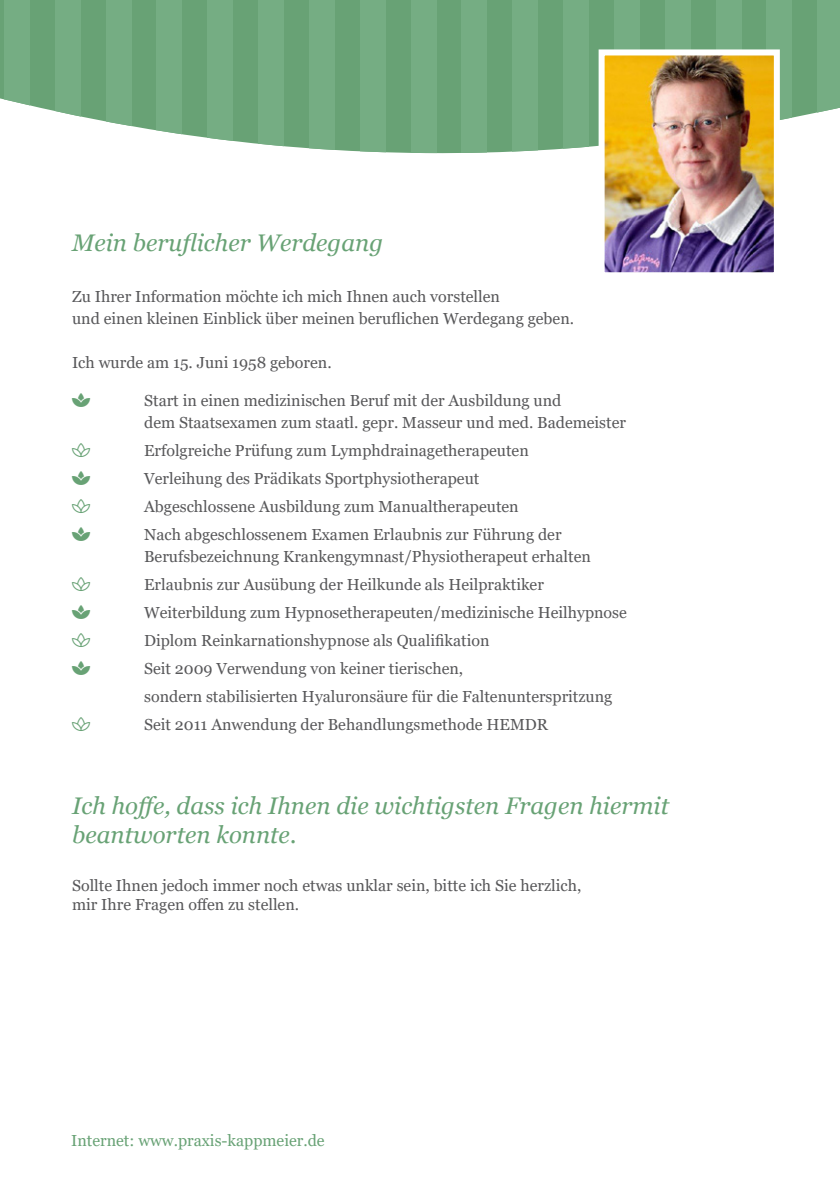
<style>
.page{position:relative;width:840px;height:1191px;background:#fff}
.page>*{position:absolute;margin:0;border:0;box-sizing:border-box;transform-origin:0 0}
.t1{font:italic 24px/28.8px "Georgia";color:#68a275}
.t2{font:16px/22px "Georgia";color:#58585a}
.t3{font:16px "Georgia";color:#68a275}
</style>
<div class="page">
<svg style="left:0;top:0;width:817px;height:154px;background:#77ab82"></svg>
<svg style="left:4px;top:0;width:26px;height:154px;fill:#75ad83"></svg>
<svg style="left:55px;top:0;width:25px;height:154px;fill:#75ad83"></svg>
<svg style="left:106px;top:0;width:25px;height:154px;fill:#75ad83"></svg>
<svg style="left:157px;top:0;width:25px;height:154px;background:#88b894"></svg>
<svg style="left:207px;top:0;width:26px;height:154px;background:#81b48e"></svg>
<div style="left:258px;top:0;width:25px;height:154px;background:#75ad83"></div>
<div style="left:309px;top:0;width:25px;height:154px;background:#75ad83"></div>
<div style="left:360px;top:0;width:25px;height:154px;background:#75ad83"></div>
<div style="left:410px;top:0;width:26px;height:154px;background:#75ad83"></div>
<div style="left:461px;top:0;width:26px;height:154px;background:#75ad83"></div>
<div style="left:512px;top:0;width:25px;height:154px;background:#75ad83"></div>
<div style="left:563px;top:0;width:25px;height:154px;background:#75ad83"></div>
<div style="left:613px;top:0;width:26px;height:194px;background:#75ad83"></div>
<div style="left:664px;top:0;width:26px;height:194px;background:#75ad83"></div>
<div style="left:715px;top:0;width:25px;height:194px;background:#75ad83"></div>
<svg style="left:766px;top:0;width:25px;height:154px;fill:#75ad83"></svg>
<div style="left:817px;top:0;width:22px;height:113px;background:#75ad83"></div>
<img style="left:605px;top:56px;width:167px;height:215px">
<div style="left:598px;top:49px;width:181px;height:229px;border:6px solid #fff"></div>
<p class="t1" style="left:72px;top:228px;width:312px">Mein beruflicher Werdegang</p>
<p class="t2" style="left:72px;top:285px;width:429px">Zu Ihrer Information möchte ich mich Ihnen auch vorstellen</p>
<p class="t2" style="left:72px;top:307px;width:503px">und einen kleinen Einblick über meinen beruflichen Werdegang geben.</p>
<p class="t2" style="left:72px;top:351px;width:261px">Ich wurde am 15. Juni 1958 geboren.</p>
<p class="t2" style="left:144px;top:390px;width:483px">Start in einen medizinischen Beruf mit der Ausbildung und<br>dem Staatsexamen zum staatl. gepr. Masseur und med. Bademeister</p>
<p class="t2" style="left:144px;top:440px;width:386px">Erfolgreiche Prüfung zum Lymphdrainagetherapeuten</p>
<p class="t2" style="left:144px;top:468px;width:336px">Verleihung des Prädikats Sportphysiotherapeut</p>
<p class="t2" style="left:144px;top:496px;width:376px">Abgeschlossene Ausbildung zum Manualtherapeuten</p>
<p class="t2" style="left:144px;top:524px;width:448px">Nach abgeschlossenem Examen Erlaubnis zur Führung der<br>Berufsbezeichnung Krankengymnast/Physiotherapeut erhalten</p>
<p class="t2" style="left:144px;top:574px;width:401px">Erlaubnis zur Ausübung der Heilkunde als Heilpraktiker</p>
<p class="t2" style="left:144px;top:602px;width:484px">Weiterbildung zum Hypnosetherapeuten/medizinische Heilhypnose</p>
<p class="t2" style="left:144px;top:630px;width:346px">Diplom Reinkarnationshypnose als Qualifikation</p>
<p class="t2" style="left:144px;top:655px;width:469px;line-height:28px">Seit 2009 Verwendung von keiner tierischen,<br>sondern stabilisierten Hyaluronsäure für die Faltenunterspritzung</p>
<p class="t2" style="left:144px;top:714px;width:405px">Seit 2011 Anwendung der Behandlungsmethode HEMDR</p>
<p class="t1" style="left:72px;top:792px;width:598px">Ich hoffe, dass ich Ihnen die wichtigsten Fragen hiermit beantworten konnte.</p>
<p class="t2" style="left:72px;top:875px;width:510px">Sollte Ihnen jedoch immer noch etwas unklar sein, bitte ich Sie herzlich,</p>
<p class="t2" style="left:72px;top:894px;width:228px">mir Ihre Fragen offen zu stellen.</p>
<p class="t3" style="left:71px;top:1131px;width:255px">Internet: www.praxis-kappmeier.de</p>
</div>
